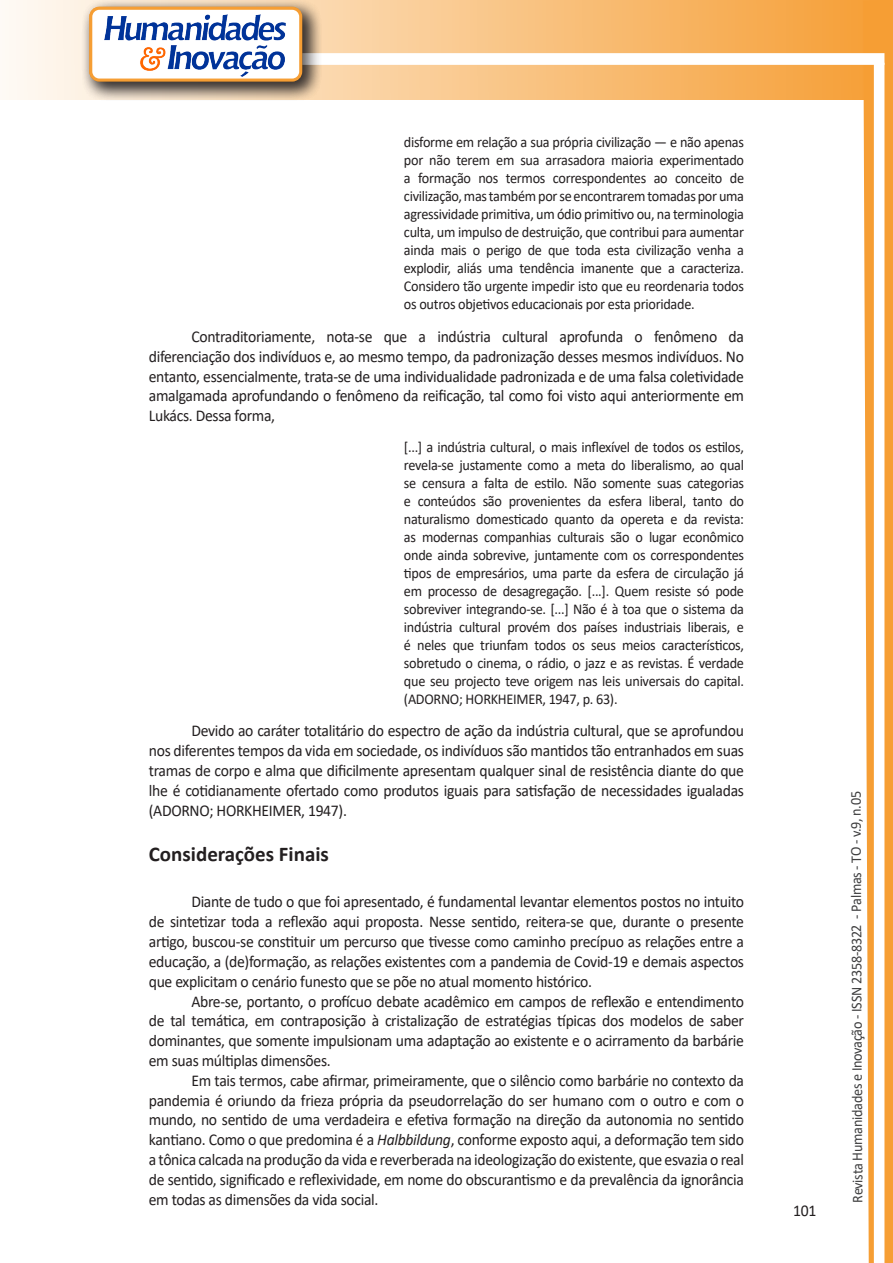
<style>
.page{position:relative;width:893px;height:1263px;background:#fff}
.page>*{position:absolute;margin:0;border:0;box-sizing:border-box;transform-origin:0 0}
.Titulo_2{font:700 21px "Calibri";color:#231f20}
.texto{font:16.5px/19.8px "Calibri";letter-spacing:-.02em;color:#231f20;text-align:justify;scale:.95 1}
.citacao{font:15px/18px "Calibri";letter-spacing:-.02em;color:#231f20;text-align:justify;scale:.95 1}
.t1{font:15px "Calibri";letter-spacing:-.025em;color:#3e3e3f;scale:.95 1}
.s1{font-style:italic}
</style>
<div class="page">
<svg style="left:5px;top:0;width:858px;height:100px;background:#f9c484"></svg>
<div style="left:302px;top:53px;width:582px;height:12px;background:#fff;border:2px solid #fff"></div>
<svg style="left:863px;top:0;width:30px;height:1263px"></svg>
<div style="left:81px;top:0;width:241px;height:102px;background:#231f20;opacity:.75"></div>
<div style="left:91px;top:8px;width:210px;height:72px;background:#fff;border-radius:9px"></div>
<img style="left:104px;top:14px;width:181px;height:62px">
<div style="left:89px;top:7px;width:213px;height:75px;border:3px solid #f69e34;border-radius:9px"></div>
<p class="citacao" style="left:404px;top:133px;width:360px">disforme em relação a sua própria civilização — e não apenas por não terem em sua arrasadora maioria experimentado a formação nos termos correspondentes ao conceito de civilização, mas também por se encontrarem tomadas por uma agressividade primitiva, um ódio primitivo ou, na terminologia culta, um impulso de destruição, que contribui para aumentar ainda mais o perigo de que toda esta civilização venha a explodir, aliás uma tendência imanente que a caracteriza.<br>Considero tão urgente impedir isto que eu reordenaria todos os outros objetivos educacionais por esta prioridade.</p>
<p class="texto" style="left:149px;top:326px;width:628px;text-indent:43px">Contraditoriamente, nota-se que a indústria cultural aprofunda o fenômeno da diferenciação dos indivíduos e, ao mesmo tempo, da padronização desses mesmos indivíduos. No entanto, essencialmente, trata-se de uma individualidade padronizada e de uma falsa coletividade amalgamada aprofundando o fenômeno da reificação, tal como foi visto aqui anteriormente em Lukács. Dessa forma,</p>
<p class="citacao" style="left:404px;top:437px;width:360px">[...] a indústria cultural, o mais inflexível de todos os estilos, revela-se justamente como a meta do liberalismo, ao qual se censura a falta de estilo. Não somente suas categorias e conteúdos são provenientes da esfera liberal, tanto do naturalismo domesticado quanto da opereta e da revista: as modernas companhias culturais são o lugar econômico onde ainda sobrevive, juntamente com os correspondentes tipos de empresários, uma parte da esfera de circulação já em processo de desagregação. [...]. Quem resiste só pode sobreviver integrando-se. [...] Não é à toa que o sistema da indústria cultural provém dos países industriais liberais, e é neles que triunfam todos os seus meios característicos, sobretudo o cinema, o rádio, o jazz e as revistas. É verdade que seu projecto teve origem nas leis universais do capital. (ADORNO; HORKHEIMER, 1947, p. 63).</p>
<p class="texto" style="left:149px;top:721px;width:628px;text-indent:43px">Devido ao caráter totalitário do espectro de ação da indústria cultural, que se aprofundou nos diferentes tempos da vida em sociedade, os indivíduos são mantidos tão entranhados em suas tramas de corpo e alma que dificilmente apresentam qualquer sinal de resistência diante do que lhe é cotidianamente ofertado como produtos iguais para satisfação de necessidades igualadas (ADORNO; HORKHEIMER, 1947).</p>
<p class="Titulo_2" style="left:149px;top:839px;width:182px">Considerações Finais</p>
<p class="texto" style="left:149px;top:892px;width:628px;text-indent:43px">Diante de tudo o que foi apresentado, é fundamental levantar elementos postos no intuito de sintetizar toda a reflexão aqui proposta. Nesse sentido, reitera-se que, durante o presente artigo, buscou-se constituir um percurso que tivesse como caminho precípuo as relações entre a educação, a (de)formação, as relações existentes com a pandemia de Covid-19 e demais aspectos que explicitam o cenário funesto que se põe no atual momento histórico.</p>
<p class="texto" style="left:149px;top:991px;width:628px;text-indent:43px">Abre-se, portanto, o profícuo debate acadêmico em campos de reflexão e entendimento de tal temática, em contraposição à cristalização de estratégias típicas dos modelos de saber dominantes, que somente impulsionam uma adaptação ao existente e o acirramento da barbárie em suas múltiplas dimensões.</p>
<p class="texto" style="left:149px;top:1070px;width:628px;text-indent:43px">Em tais termos, cabe afirmar, primeiramente, que o silêncio como barbárie no contexto da pandemia é oriundo da frieza própria da pseudorrelação do ser humano com o outro e com o mundo, no sentido de uma verdadeira e efetiva formação na direção da autonomia no sentido kantiano. Como o que predomina é a <span class="s1">Halbbildung</span>, conforme exposto aqui, a deformação tem sido a tônica calcada na produção da vida e reverberada na ideologização do existente, que esvazia o real de sentido, significado e reflexividade, em nome do obscurantismo e da prevalência da ignorância em todas as dimensões da vida social.</p>
<p class="texto" style="left:793px;top:1200px;width:26px">101</p>
<p class="t1" style="left:846px;top:1203px;width:435px;rotate:-90deg">Revista Humanidades e Inovação - ISSN 2358-8322 - Palmas - TO - v.9, n.05</p>
</div>
